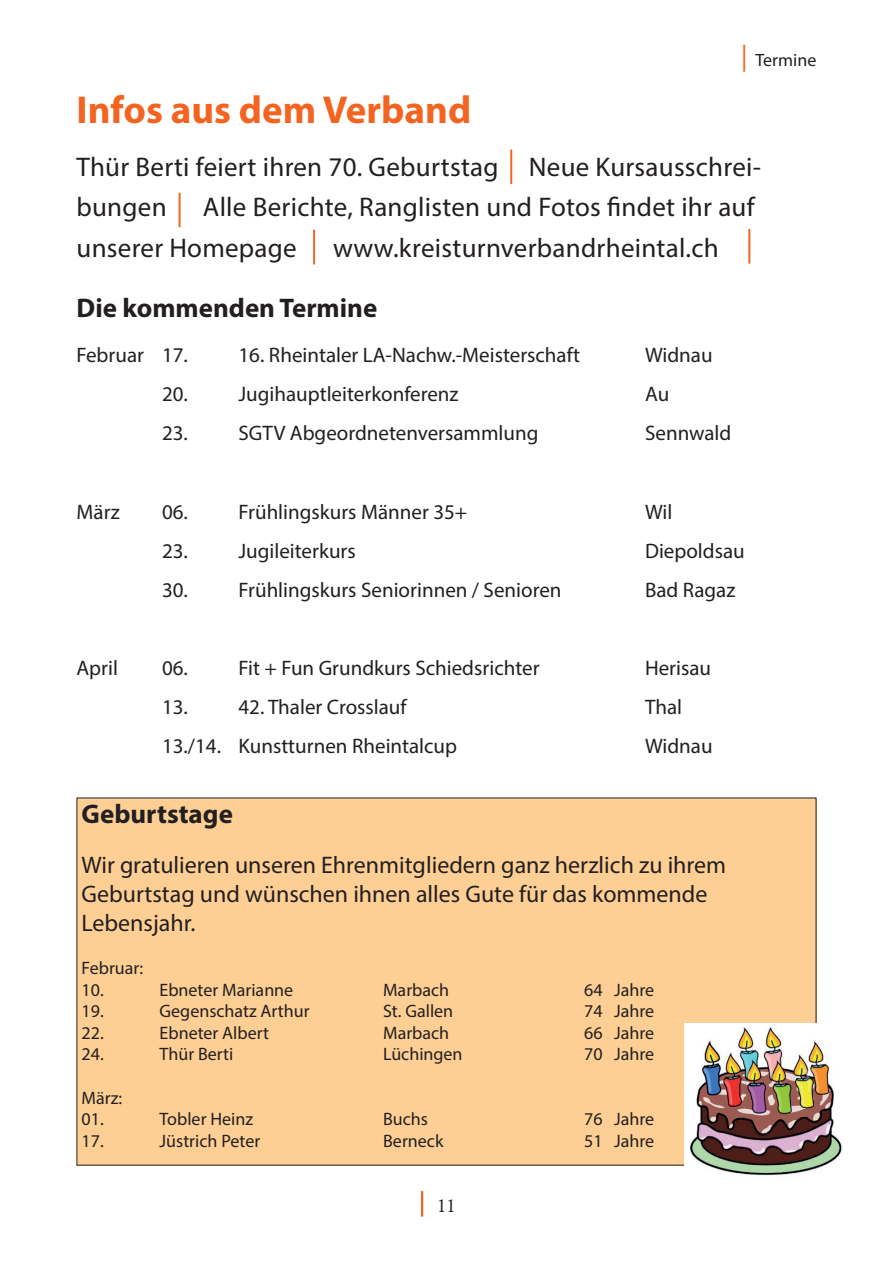
<style>
.page{position:relative;width:893px;height:1263px;background:#fff}
.page>*{position:absolute;margin:0;border:0;box-sizing:border-box;transform-origin:0 0}
.t1{font:700 39px "Myriad Pro";color:#f36421}
.t2{font:27px/40.5px "Myriad Pro";letter-spacing:.01em;color:#231f20}
.t3{font:700 27px "Myriad Pro";color:#231f20}
.t4{font:24px/28.8px "Myriad Pro";color:#231f20}
.t5{font:21px "Myriad Pro";color:#231f20}
.t6{font:18px/21.6px "Myriad Pro";color:#231f20}
.t7{font:18px "Calisto";color:#231f20}
.t8{font:17.85px "Myriad Pro";color:#231f20}
.s1{font-size:27px;color:#f36421}
</style>
<div class="page">
<div style="left:77px;top:798px;width:739px;height:367px;background:#fdcf94"></div>
<hr style="left:179px;top:193px;width:2px;height:34px;background:#f36421">
<hr style="left:510px;top:149px;width:2px;height:35px;background:#f36421">
<hr style="left:313px;top:230px;width:2px;height:34px;background:#f36421">
<img style="left:685px;top:1023px;width:157px;height:153px">
<hr style="left:748px;top:229px;width:2px;height:35px;background:#f36421">
<hr style="left:421px;top:1191px;width:2px;height:25px;background:#f36421">
<p class="t8" style="left:741px;top:49px;width:77px"><span class="s1">|</span> Termine</p>
<h1 class="t1" style="left:77px;top:84px;width:396px">Infos aus dem Verband</h1>
<p class="t2" style="left:77px;top:146px;width:686px">Thür Berti feiert ihren 70. Geburtstag Neue Kursausschrei&shy;bungen</p>
<p class="t2" style="left:77px;top:187px;width:680px;text-indent:126px">Alle Berichte, Ranglisten und Fotos findet ihr auf unserer Homepage</p>
<p class="t2" style="left:333px;top:227px;width:387px">www.kreisturnverbandrheintal.ch</p>
<p class="t3" style="left:77px;top:290px;width:302px">Die kommenden Termine</p>
<p class="t5" style="left:77px;top:342px;width:113px">Februar 17.</p>
<p class="t5" style="left:239px;top:342px;width:343px">16. Rheintaler LA-Nachw.-Meisterschaft</p>
<p class="t5" style="left:645px;top:342px;width:69px">Widnau</p>
<p class="t5" style="left:162px;top:381px;width:27px">20.</p>
<p class="t5" style="left:239px;top:381px;width:222px">Jugihauptleiterkonferenz</p>
<p class="t5" style="left:645px;top:381px;width:26px">Au</p>
<p class="t5" style="left:162px;top:420px;width:27px">23.</p>
<p class="t5" style="left:239px;top:420px;width:301px">SGTV Abgeordnetenversammlung</p>
<p class="t5" style="left:645px;top:420px;width:88px">Sennwald</p>
<p class="t5" style="left:77px;top:498px;width:45px">März</p>
<p class="t5" style="left:162px;top:498px;width:27px">06.</p>
<p class="t5" style="left:239px;top:498px;width:230px">Frühlingskurs Männer 35+</p>
<p class="t5" style="left:645px;top:498px;width:29px">Wil</p>
<p class="t5" style="left:162px;top:538px;width:27px">23.</p>
<p class="t5" style="left:239px;top:538px;width:119px">Jugileiterkurs</p>
<p class="t5" style="left:645px;top:538px;width:101px">Diepoldsau</p>
<p class="t5" style="left:162px;top:577px;width:27px">30.</p>
<p class="t5" style="left:239px;top:577px;width:324px">Frühlingskurs Seniorinnen / Senioren</p>
<p class="t5" style="left:645px;top:577px;width:92px">Bad Ragaz</p>
<p class="t5" style="left:77px;top:655px;width:43px">April</p>
<p class="t5" style="left:162px;top:655px;width:27px">06.</p>
<p class="t5" style="left:239px;top:655px;width:302px">Fit + Fun Grundkurs Schiedsrichter</p>
<p class="t5" style="left:645px;top:655px;width:68px">Herisau</p>
<p class="t5" style="left:162px;top:694px;width:27px">13.</p>
<p class="t5" style="left:239px;top:694px;width:170px">42. Thaler Crosslauf</p>
<p class="t5" style="left:645px;top:694px;width:39px">Thal</p>
<p class="t5" style="left:162px;top:733px;width:297px">13./14. Kunstturnen Rheintalcup</p>
<p class="t5" style="left:645px;top:733px;width:69px">Widnau</p>
<p class="t3" style="left:82px;top:796px;width:153px">Geburtstage</p>
<p class="t4" style="left:82px;top:850px;width:646px">Wir gratulieren unseren Ehrenmitgliedern ganz herzlich zu ihrem<br>Geburtstag und wünschen ihnen alles Gute für das kommende<br>Lebensjahr.</p>
<p class="t6" style="left:82px;top:957px;width:63px">Februar:<br>10.</p>
<p class="t6" style="left:160px;top:978px;width:135px">Ebneter Marianne</p>
<p class="t6" style="left:383px;top:978px;width:68px">Marbach</p>
<p class="t6" style="left:584px;top:978px;width:72px">64 Jahre</p>
<p class="t6" style="left:82px;top:1000px;width:24px">19.</p>
<p class="t6" style="left:160px;top:1000px;width:152px">Gegenschatz Arthur</p>
<p class="t6" style="left:383px;top:1000px;width:72px">St. Gallen</p>
<p class="t6" style="left:584px;top:1000px;width:72px">74 Jahre</p>
<p class="t6" style="left:82px;top:1022px;width:24px">22.</p>
<p class="t6" style="left:160px;top:1022px;width:111px">Ebneter Albert</p>
<p class="t6" style="left:383px;top:1022px;width:68px">Marbach</p>
<p class="t6" style="left:584px;top:1022px;width:72px">66 Jahre</p>
<p class="t6" style="left:82px;top:1043px;width:24px">24.</p>
<p class="t6" style="left:160px;top:1043px;width:75px">Thür Berti</p>
<p class="t6" style="left:383px;top:1043px;width:81px">Lüchingen</p>
<p class="t6" style="left:584px;top:1043px;width:72px">70 Jahre</p>
<p class="t6" style="left:82px;top:1086px;width:42px">März:<br>01.</p>
<p class="t6" style="left:160px;top:1108px;width:95px">Tobler Heinz</p>
<p class="t6" style="left:383px;top:1108px;width:46px">Buchs</p>
<p class="t6" style="left:584px;top:1108px;width:72px">76 Jahre</p>
<p class="t6" style="left:82px;top:1130px;width:24px">17.</p>
<p class="t6" style="left:160px;top:1130px;width:102px">Jüstrich Peter</p>
<p class="t6" style="left:383px;top:1130px;width:62px">Berneck</p>
<p class="t6" style="left:584px;top:1130px;width:72px">51 Jahre</p>
<p class="t7" style="left:437px;top:1195px;width:20px">11</p>
</div>
